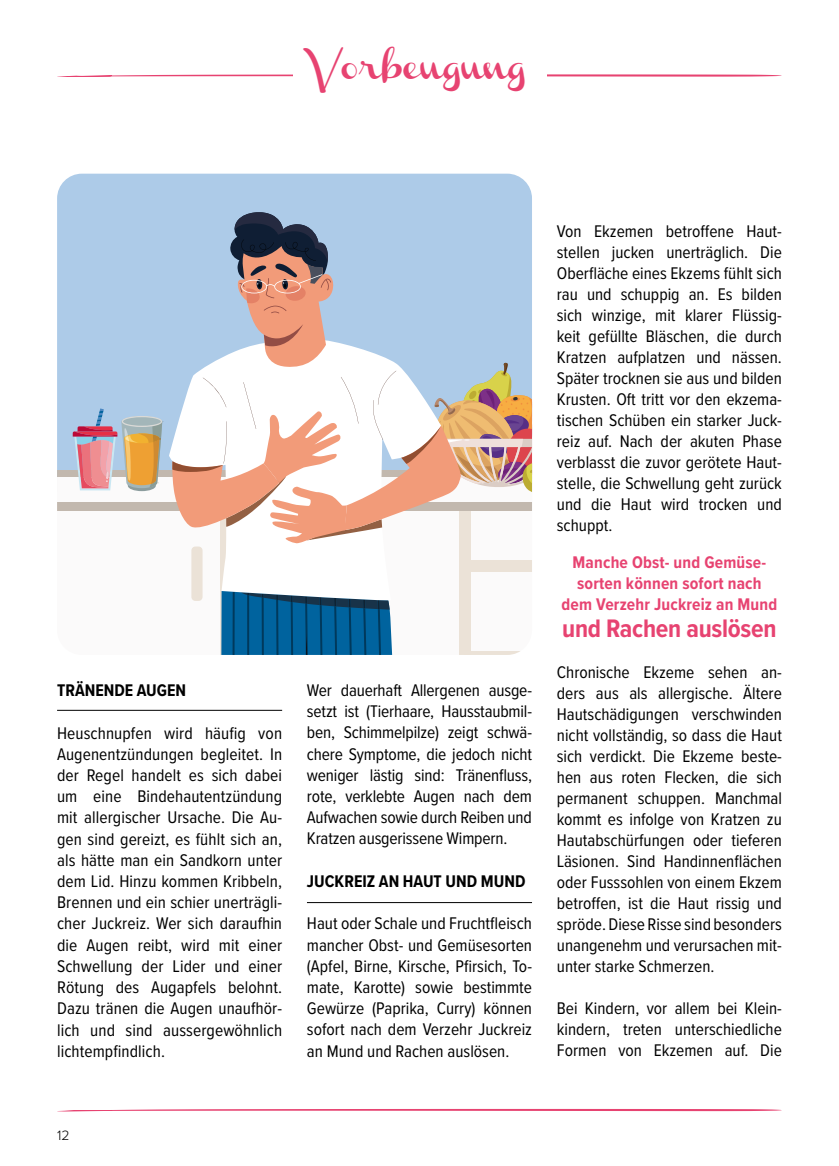
<style>
.page{position:relative;width:839px;height:1166px;background:#fff}
.page>*{position:absolute;margin:0;border:0;box-sizing:border-box;transform-origin:0 0}
.t1{font:700 26.25px "Proxima Nova Cond";letter-spacing:-.01em;color:#e74371}
.t2{font:26.25px "Channel";color:#e74371}
.t3{font:17.5px/21px "Proxima Nova Cond";color:#000;text-align:justify}
.t4{font:700 17.5px/21px "Proxima Nova Cond";letter-spacing:.01em;color:#e74371;text-align:center}
.t5{font:700 17.5px "Proxima Nova Cond";color:#000}
.t6{font:300 14px "Proxima Nova";color:#000}
</style>
<div class="page">
<svg style="left:60px;top:1109px;width:722px;height:2px"></svg>
<div style="left:57px;top:174px;width:475px;height:305px;background:#adcbe8"></div>
<div style="left:57px;top:478px;width:475px;height:177px;background:#fbfafa"></div>
<div style="left:459px;top:485px;width:12px;height:170px;background:#ebe2d7"></div>
<div style="left:57px;top:502px;width:475px;height:8px;background:#c2b8ae"></div>
<div style="left:191px;top:546px;width:11px;height:55px;background:#ebe2d7;border-radius:4px"></div>
<div style="left:464px;top:560px;width:68px;height:11px;background:#ebe2d7"></div>
<svg style="left:471px;top:651px;width:49px;height:4px"></svg>
<svg style="left:73px;top:408px;width:89px;height:83px"></svg>
<svg style="left:220px;top:600px;width:173px;height:55px;background:#075d92"></svg>
<svg style="left:169px;top:445px;width:205px;height:155px"></svg>
<svg style="left:172px;top:212px;width:360px;height:332px"></svg>
<hr style="left:57px;top:710px;width:225px;height:1px;background:#000">
<svg style="left:57px;top:74px;width:725px;height:3px"></svg>
<div style="left:293px;top:50px;width:253px;height:44px;background:#fff"></div>
<hr style="left:307px;top:902px;width:225px;height:1px;background:#000">
<h1 class="t2" style="left:312px;top:55px;width:216px">Vorbeugung</h1>
<p class="t5" style="left:57px;top:677px;width:131px">TRÄNENDE AUGEN</p>
<p class="t3" style="left:57px;top:721px;width:226px">Heuschnupfen wird häufig von Augenentzündungen begleitet. In der Regel handelt es sich dabei um eine Bindehautentzündung mit allergischer Ursache. Die Au&shy;gen sind gereizt, es fühlt sich an, als hätte man ein Sandkorn unter dem Lid. Hinzu kommen Kribbeln, Brennen und ein schier unerträgli&shy;cher Juckreiz. Wer sich daraufhin die Augen reibt, wird mit einer Schwellung der Lider und einer Rötung des Augapfels belohnt.<br>Dazu tränen die Augen unaufhör&shy;lich und sind aussergewöhnlich lichtempfindlich.</p>
<p class="t3" style="left:307px;top:679px;width:226px">Wer dauerhaft Allergenen ausge&shy;setzt ist (Tierhaare, Hausstaubmil&shy;ben, Schimmelpilze) zeigt schwä&shy;chere Symptome, die jedoch nicht weniger lästig sind: Tränenfluss, rote, verklebte Augen nach dem Aufwachen sowie durch Reiben und Kratzen ausgerissene Wimpern.</p>
<p class="t5" style="left:307px;top:868px;width:220px">JUCKREIZ AN HAUT UND MUND</p>
<p class="t3" style="left:307px;top:912px;width:226px">Haut oder Schale und Fruchtfleisch mancher Obst- und Gemüsesorten (Apfel, Birne, Kirsche, Pfirsich, To&shy;mate, Karotte) sowie bestimmte Gewürze (Paprika, Curry) können sofort nach dem Verzehr Juckreiz an Mund und Rachen auslösen.</p>
<p class="t3" style="left:556px;top:220px;width:226px">Von Ekzemen betroffene Haut&shy;stellen jucken unerträglich. Die Oberfläche eines Ekzems fühlt sich rau und schuppig an. Es bilden sich winzige, mit klarer Flüssig&shy;keit gefüllte Bläschen, die durch Kratzen aufplatzen und nässen.<br>Später trocknen sie aus und bilden Krusten. Oft tritt vor den ekzema&shy;tischen Schüben ein starker Juck&shy;reiz auf. Nach der akuten Phase verblasst die zuvor gerötete Haut&shy;stelle, die Schwellung geht zurück und die Haut wird trocken und schuppt.</p>
<p class="t4" style="left:561px;top:552px;width:217px">Manche Obst- und Gemüse&shy;sorten können sofort nach dem Verzehr Juckreiz an Mund</p>
<h1 class="t1" style="left:562px;top:608px;width:216px">und Rachen auslösen</h1>
<p class="t3" style="left:556px;top:661px;width:226px">Chronische Ekzeme sehen an&shy;ders aus als allergische. Ältere Hautschädigungen verschwinden nicht vollständig, so dass die Haut sich verdickt. Die Ekzeme beste&shy;hen aus roten Flecken, die sich permanent schuppen. Manchmal kommt es infolge von Kratzen zu Hautabschürfungen oder tieferen Läsionen. Sind Handinnenflächen oder Fusssohlen von einem Ekzem betroffen, ist die Haut rissig und spröde. Diese Risse sind besonders unangenehm und verursachen mit&shy;unter starke Schmerzen.</p>
<p class="t3" style="left:556px;top:997px;width:226px">Bei Kindern, vor allem bei Klein&shy;kindern, treten unterschiedliche Formen von Ekzemen auf. Die</p>
<p class="t6" style="left:57px;top:1127px;width:14px">12</p>
</div>
